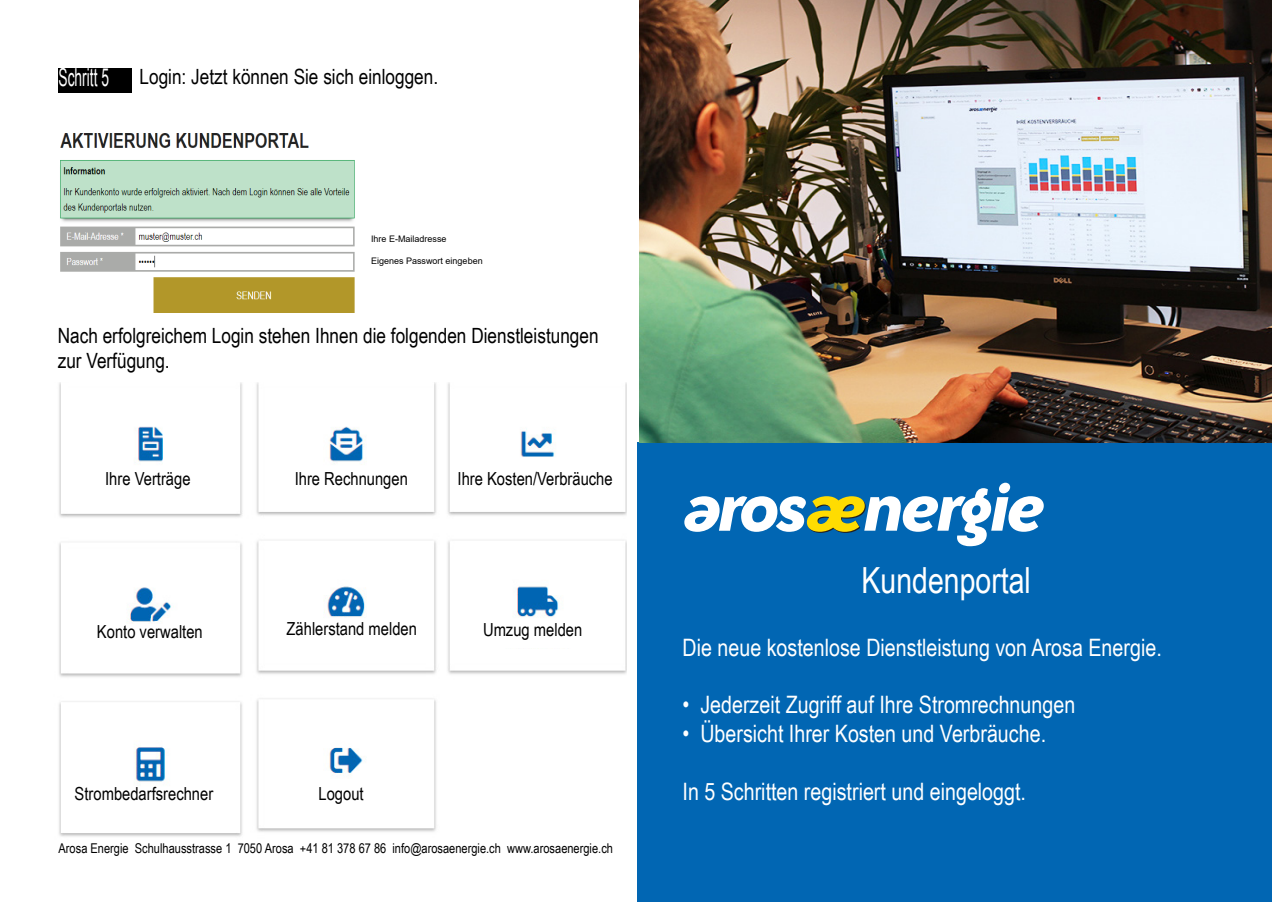
<style>
.page{position:relative;width:1272px;height:902px;background:#fff}
.page>*{position:absolute;margin:0;border:0;box-sizing:border-box;transform-origin:0 0}
.t1{font:36px "Arial Narrow";color:#fff;scale:.96 1}
.t2{font:24px "Arial Narrow";color:#fff}
.t3{font:21px/25.2px "Arial Narrow";color:#000}
.t4{font:18px "Arial Narrow";color:#000}
.t5{font:13.5px "Arial Narrow";color:#000}
.t6{font:9px "Arial";color:#000}
.s1{font-size:24.9px;color:#fff}
</style>
<div class="page">
<div style="left:637px;top:442px;width:635px;height:460px;background:#0166b3"></div>
<img style="left:59px;top:383px;width:568px;height:454px">
<img style="left:639px;top:0;width:633px;height:442px">
<svg style="left:684px;top:483px;width:360px;height:63px"></svg>
<img style="left:60px;top:133px;width:295px;height:180px">
<div style="left:58px;top:68px;width:74px;height:24px;background:#000"></div>
<div style="left:105px;top:472px;width:98px;height:27px;background:#fff"></div>
<div style="left:75px;top:787px;width:158px;height:25px;background:#fff"></div>
<div style="left:287px;top:622px;width:134px;height:27px;background:#fff"></div>
<div style="left:483px;top:623px;width:108px;height:25px;background:#fff"></div>
<div style="left:97px;top:624px;width:114px;height:28px;background:#fff"></div>
<div style="left:295px;top:472px;width:118px;height:27px;background:#fff"></div>
<div style="left:458px;top:472px;width:158px;height:27px;background:#fff"></div>
<div style="left:318px;top:787px;width:53px;height:24px;background:#fff"></div>
<p class="t3" style="left:58px;top:64px;width:381px"><span class="s1">Schritt 5</span> Login: Jetzt können Sie sich einloggen.</p>
<p class="t6" style="left:371px;top:233px;width:77px">Ihre E-Mailadresse</p>
<p class="t6" style="left:371px;top:254px;width:113px">Eigenes Passwort eingeben</p>
<p class="t3" style="left:58px;top:322px;width:542px">Nach erfolgreichem Login stehen Ihnen die folgenden Dienstleistungen zur Verfügung.</p>
<p class="t4" style="left:105px;top:465px;width:87px">Ihre Verträge</p>
<p class="t4" style="left:295px;top:465px;width:115px">Ihre Rechnungen</p>
<p class="t4" style="left:458px;top:465px;width:157px">Ihre Kosten/Verbräuche</p>
<p class="t4" style="left:97px;top:618px;width:107px">Konto verwalten</p>
<p class="t4" style="left:287px;top:615px;width:132px">Zählerstand melden</p>
<p class="t4" style="left:483px;top:617px;width:101px">Umzug melden</p>
<p class="t4" style="left:75px;top:781px;width:140px">Strombedarfsrechner</p>
<p class="t4" style="left:318px;top:781px;width:47px">Logout</p>
<p class="t5" style="left:59px;top:839px;width:556px">Arosa Energie Schulhausstrasse 1 7050 Arosa +41 81 378 67 86 info@arosaenergie.ch www.arosaenergie.ch</p>
<h1 class="t1" style="left:861px;top:553px;width:178px">Kundenportal</h1>
<p class="t2" style="left:682px;top:629px;width:481px">Die neue kostenlose Dienstleistung von Arosa Energie.</p>
<p class="t2" style="left:682px;top:687px;width:394px">• Jederzeit Zugriff auf Ihre Stromrechnungen</p>
<p class="t2" style="left:682px;top:716px;width:365px">• Übersicht Ihrer Kosten und Verbräuche.</p>
<p class="t2" style="left:682px;top:773px;width:345px">In 5 Schritten registriert und eingeloggt.</p>
</div>
